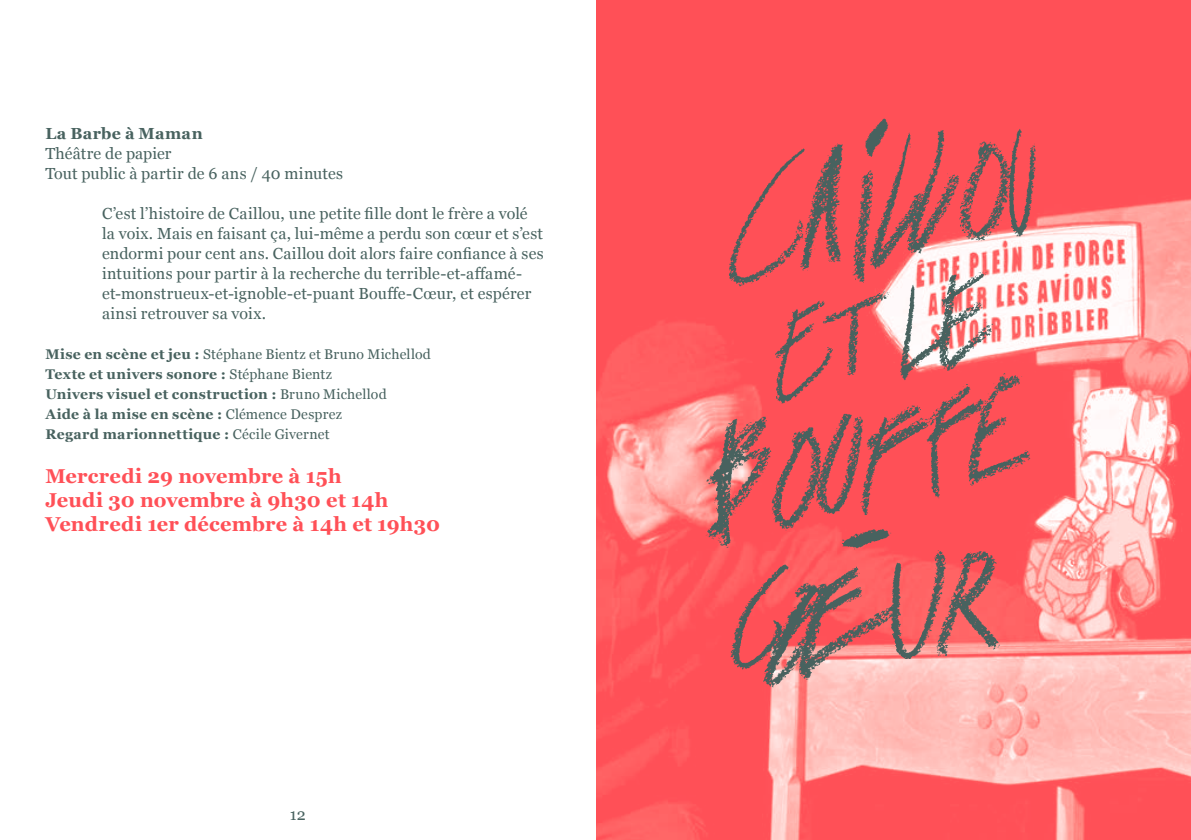
<style>
.page{position:relative;width:1191px;height:840px;background:#fff}
.page>*{position:absolute;margin:0;border:0;box-sizing:border-box;transform-origin:0 0}
.t1{font:700 20px/24px "Georgia";letter-spacing:.01em;color:#ff5057}
.t2{font:16px/20px "Georgia";letter-spacing:.015em;color:#48625f}
.t3{font:700 16px "Georgia";letter-spacing:.02em;color:#48625f}
.t4{font:700 14px/20px "Georgia";letter-spacing:.02em;color:#48625f}
.s1{font-weight:400}
</style>
<div class="page">
<img style="left:596px;top:0;width:595px;height:839px">
<img style="left:690px;top:87px;width:397px;height:622px">
<p class="t3" style="left:45px;top:121px;width:159px">La Barbe à Maman</p>
<p class="t2" style="left:45px;top:143px;width:299px">Théâtre de papier<br>Tout public à partir de 6 ans / 40 minutes</p>
<p class="t2" style="left:102px;top:203px;width:443px">C’est l’histoire de Caillou, une petite fille dont le frère a volé la voix. Mais en faisant ça, lui-même a perdu son cœur et s’est endormi pour cent ans. Caillou doit alors faire confiance à ses intuitions pour partir à la recherche du terrible-et-affamé&shy;et-monstrueux-et-ignoble-et-puant Bouffe-Cœur, et espérer ainsi retrouver sa voix.</p>
<p class="t4" style="left:45px;top:343px;width:387px">Mise en scène et jeu : <span class="s1">Stéphane Bientz et Bruno Michellod </span>Texte et univers sonore : <span class="s1">Stéphane Bientz<br></span>Univers visuel et construction : <span class="s1">Bruno Michellod<br></span>Aide à la mise en scène : <span class="s1">Clémence Desprez<br></span>Regard marionnettique : <span class="s1">Cécile Givernet</span></p>
<p class="t1" style="left:45px;top:463px;width:396px">Mercredi 29 novembre à 15h<br>Jeudi 30 novembre à 9h30 et 14h<br>Vendredi 1er décembre à 14h et 19h30</p>
<p class="t2" style="left:290px;top:803px;width:18px">12</p>
</div>
